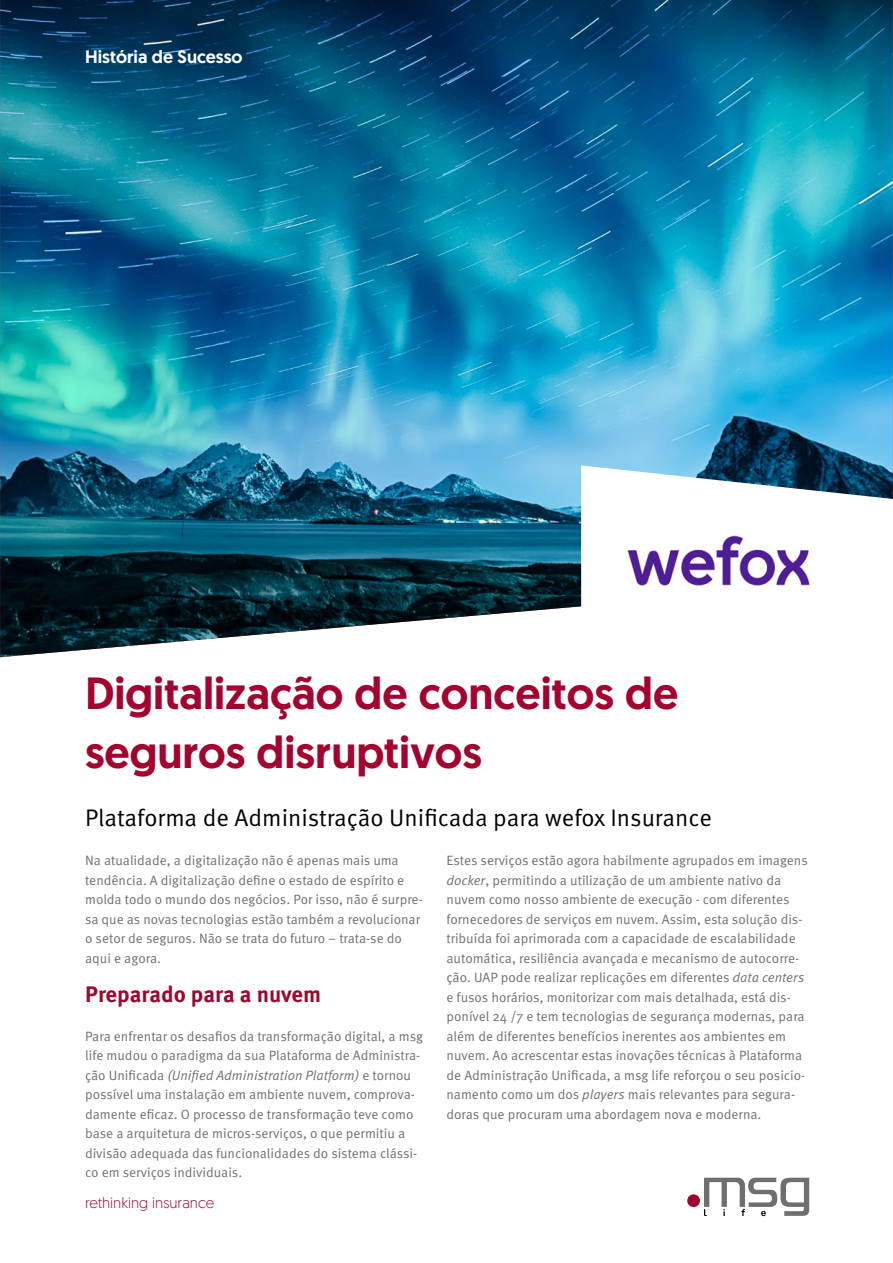
<style>
.page{position:relative;width:893px;height:1263px;background:#fff}
.page>*{position:absolute;margin:0;border:0;box-sizing:border-box;transform-origin:0 0}
.t1{font:500 45px/58.5px "Geomanist";color:#a3042f}
.t2{font:24px "Meta Pro Norm";color:#000}
.t3{font:700 22.5px "Meta Pro";color:#9c092f}
.t4{font:500 18px "Geomanist";color:#fff}
.t5{font:300 15px "Geomanist";color:#9c092f}
.t6{font:13.5px/19.5px "Meta Pro Norm";color:#6f6f6e}
.t7{font:13.5px "Meta Pro Norm Ita";color:#6f6f6e}
.s1{font-family:"Meta Pro Norm"}
.s2{font-family:"Meta Pro Norm Ita"}
</style>
<div class="page">
<img style="left:0;top:0;width:893px;height:657px">
<div style="left:687px;top:1194px;width:13px;height:13px;background:#9e042d;border-radius:50%"></div>
<svg style="left:704px;top:1178px;width:105px;height:38px"></svg>
<svg style="left:581px;top:465px;width:312px;height:192px"></svg>
<img style="left:616px;top:524px;width:205px;height:72px">
<h3 class="t4" style="left:85px;top:45px;width:159px">História de Sucesso</h3>
<h1 class="t1" style="left:85px;top:664px;width:595px">Digitalização de conceitos de seguros disruptivos</h1>
<h2 class="t2" style="left:85px;top:800px;width:628px">Plataforma de Administração Unificada para wefox Insurance</h2>
<p class="t6" style="left:85px;top:850px;width:339px">Na atualidade, a digitalização não é apenas mais uma tendência. A digitalização define o estado de espírito e molda todo o mundo dos negócios. Por isso, não é surpre&shy;sa que as novas tecnologias estão também a revolucionar o setor de seguros. Não se trata do futuro – trata-se do aqui e agora.</p>
<h3 class="t3" style="left:85px;top:976px;width:238px">Preparado para a nuvem</h3>
<p class="t6" style="left:85px;top:1025px;width:340px">Para enfrentar os desafios da transformação digital, a msg life mudou o paradigma da sua Plataforma de Administra-</p>
<p class="t7" style="left:85px;top:1065px;width:328px"><span class="s1">ção Unificada</span> (Unified Administration Platform) <span class="s1">e tornou</span></p>
<p class="t6" style="left:85px;top:1084px;width:334px">possível uma instalação em ambiente nuvem, comprova&shy;damente eficaz. O processo de transformação teve como base a arquitetura de micros-serviços, o que permitiu a divisão adequada das funcionalidades do sistema clássi&shy;co em serviços individuais.</p>
<p class="t5" style="left:85px;top:1193px;width:131px">rethinking insurance</p>
<p class="t6" style="left:446px;top:850px;width:363px">Estes serviços estão agora habilmente agrupados em imagens <span class="s2">docker</span>, permitindo a utilização de um ambiente nativo da nuvem como nosso ambiente de execução - com diferentes fornecedores de serviços em nuvem. Assim, esta solução dis&shy;tribuída foi aprimorada com a capacidade de escalabilidade automática, resiliência avançada e mecanismo de autocorre&shy;ção. UAP pode realizar replicações em diferentes <span class="s2">data centers </span>e fusos horários, monitorizar com mais detalhada, está dis&shy;ponível 24 /7 e tem tecnologias de segurança modernas, para além de diferentes benefícios inerentes aos ambientes em nuvem. Ao acrescentar estas inovações técnicas à Plataforma de Administração Unificada, a msg life reforçou o seu posicio&shy;namento como um dos <span class="s2">players</span> mais relevantes para segura&shy;doras que procuram uma abordagem nova e moderna.</p>
</div>
